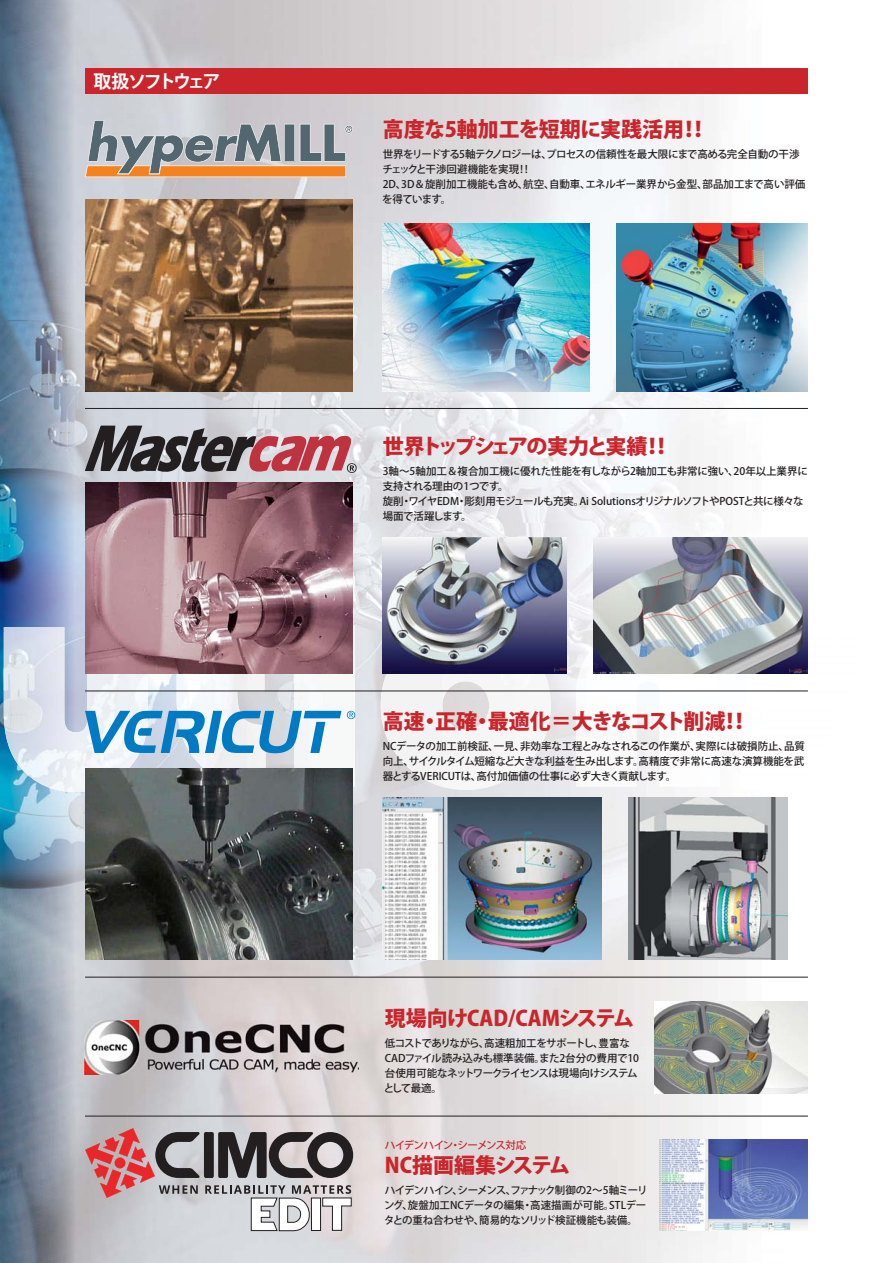
<style>
.page{position:relative;width:893px;height:1263px;background:#fff}
.page>*{position:absolute;margin:0;border:0;box-sizing:border-box;transform-origin:0 0}
.t1{font:21px "Koz Go Pro Heavy 90 pv RKSJ H";color:#c9252b}
.t2{font:21px "Koz Go Pro Heavy 90 pv RKSJ H";letter-spacing:-.05em;color:#c9252b}
.t3{font:21px "Koz Go Pro Heavy 90 pv RKSJ H";letter-spacing:-.11em;color:#c9252b}
.t4{font:21px "Koz Go Pro Heavy 90 pv RKSJ H";letter-spacing:-.03em;color:#c9252b}
.t5{font:18px "Koz Go Pro Bold 90 pv RKSJ H";letter-spacing:-.16em;color:#fff}
.t6{font:10.5px/15px "Koz Go Pro Medium 90 pv RKSJ H";letter-spacing:-.02em;color:#231f20;text-align:justify}
.t7{font:10.5px/15px "Koz Go Pro Medium 90 pv RKSJ H";letter-spacing:-.05em;color:#231f20}
.t8{font:10.5px "Koz Go Pro Medium 90 pv RKSJ H";letter-spacing:-.07em;color:#c9252b}
</style>
<div class="page">
<img style="left:0;top:0;width:786px;height:524px">
<img style="left:0;top:524px;width:679px;height:107px">
<img style="left:679px;top:524px;width:108px;height:739px">
<img style="left:0;top:631px;width:92px;height:632px">
<img style="left:146px;top:674px;width:53px;height:454px">
<img style="left:253px;top:631px;width:427px;height:632px">
<img style="left:4px;top:627px;width:144px;height:165px">
<img style="left:177px;top:674px;width:89px;height:94px">
<img style="left:294px;top:553px;width:61px;height:234px">
<img style="left:381px;top:621px;width:170px;height:169px">
<img style="left:576px;top:621px;width:144px;height:166px">
<img style="left:740px;top:674px;width:68px;height:117px">
<div style="left:85px;top:68px;width:723px;height:26px;background:#c9252b"></div>
<img style="left:617px;top:224px;width:191px;height:167px">
<img style="left:85px;top:200px;width:268px;height:191px">
<img style="left:383px;top:224px;width:206px;height:167px">
<svg style="left:347px;top:711px;width:8px;height:8px"></svg>
<svg style="left:85px;top:711px;width:256px;height:42px"></svg>
<img style="left:85px;top:768px;width:268px;height:192px">
<img style="left:383px;top:797px;width:219px;height:163px">
<img style="left:629px;top:797px;width:158px;height:163px">
<svg style="left:85px;top:425px;width:272px;height:48px;background:#947a80"></svg>
<img style="left:85px;top:482px;width:268px;height:192px">
<img style="left:383px;top:538px;width:184px;height:136px">
<img style="left:594px;top:538px;width:214px;height:136px">
<img style="left:0;top:52px;width:14px;height:117px">
<img style="left:659px;top:1140px;width:149px;height:91px">
<img style="left:655px;top:1001px;width:153px;height:92px">
<hr style="left:85px;top:408px;width:723px;height:1px;background:#231f20">
<hr style="left:85px;top:691px;width:723px;height:1px;background:#231f20">
<hr style="left:85px;top:977px;width:723px;height:1px;background:#231f20">
<hr style="left:85px;top:1116px;width:723px;height:1px;background:#231f20">
<svg style="left:85px;top:1128px;width:268px;height:135px;background:#b6abae"></svg>
<img style="left:85px;top:1020px;width:274px;height:55px">
<svg style="left:85px;top:120px;width:268px;height:57px;background:#b0a298"></svg>
<h2 class="t5" style="left:94px;top:74px;width:128px">取扱ソフトウェア</h2>
<h1 class="t1" style="left:383px;top:121px;width:327px">高度な5軸加工を短期に実践活用！！</h1>
<p class="t6" style="left:382px;top:148px;width:425px;text-align:left">世界をリードする5軸テクノロジーは、プロセスの信頼性を最大限にまで高める完全自動の干渉チェックと干渉回避機能を実現！！<br>2D、3D＆旋削加工機能も含め、航空、自動車、エネルギー業界から金型、部品加工まで高い評価を得ています。</p>
<h1 class="t3" style="left:383px;top:438px;width:291px">世界トップシェアの実力と実績！！</h1>
<p class="t6" style="left:383px;top:465px;width:427px;text-align:left">3軸～5軸加工＆複合加工機に優れた性能を有しながら2軸加工も非常に強い、20年以上業界に支持される理由の1つです。<br>旋削・ワイヤEDM・彫刻用モジュールも充実。Ai SolutionsオリジナルソフトやPOSTと共に様々な場面で活躍します。</p>
<h1 class="t2" style="left:383px;top:713px;width:369px">高速・正確・最適化＝大きなコスト削減！！</h1>
<p class="t6" style="left:383px;top:740px;width:424px">NCデータの加工前検証、一見、非効率な工程とみなされるこの作業が、実際には破損防止、品質向上、サイクルタイム短縮など大きな利益を生み出します。高精度で非常に高速な演算機能を武器とするVERICUTは、高付加価値の仕事に必ず大きく貢献します。</p>
<h1 class="t4" style="left:385px;top:1010px;width:251px">現場向けCAD/CAMシステム</h1>
<p class="t7" style="left:384px;top:1037px;width:257px">低コストでありながら、高速粗加工をサポートし、豊富な<br>CADファイル読み込みも標準装備。また2台分の費用で10台使用可能なネットワークライセンスは現場向けシステムとして最適。</p>
<p class="t8" style="left:385px;top:1141px;width:143px">ハイデンハイン・シーメンス対応</p>
<h1 class="t1" style="left:385px;top:1157px;width:187px">NC描画編集システム</h1>
<p class="t6" style="left:384px;top:1184px;width:265px">ハイデンハイン、シーメンス、ファナック制御の2～5軸ミーリング、旋盤加工NCデータの編集・高速描画が可能。STLデータとの重ね合わせや、簡易的なソリッド検証機能も装備。</p>
</div>
